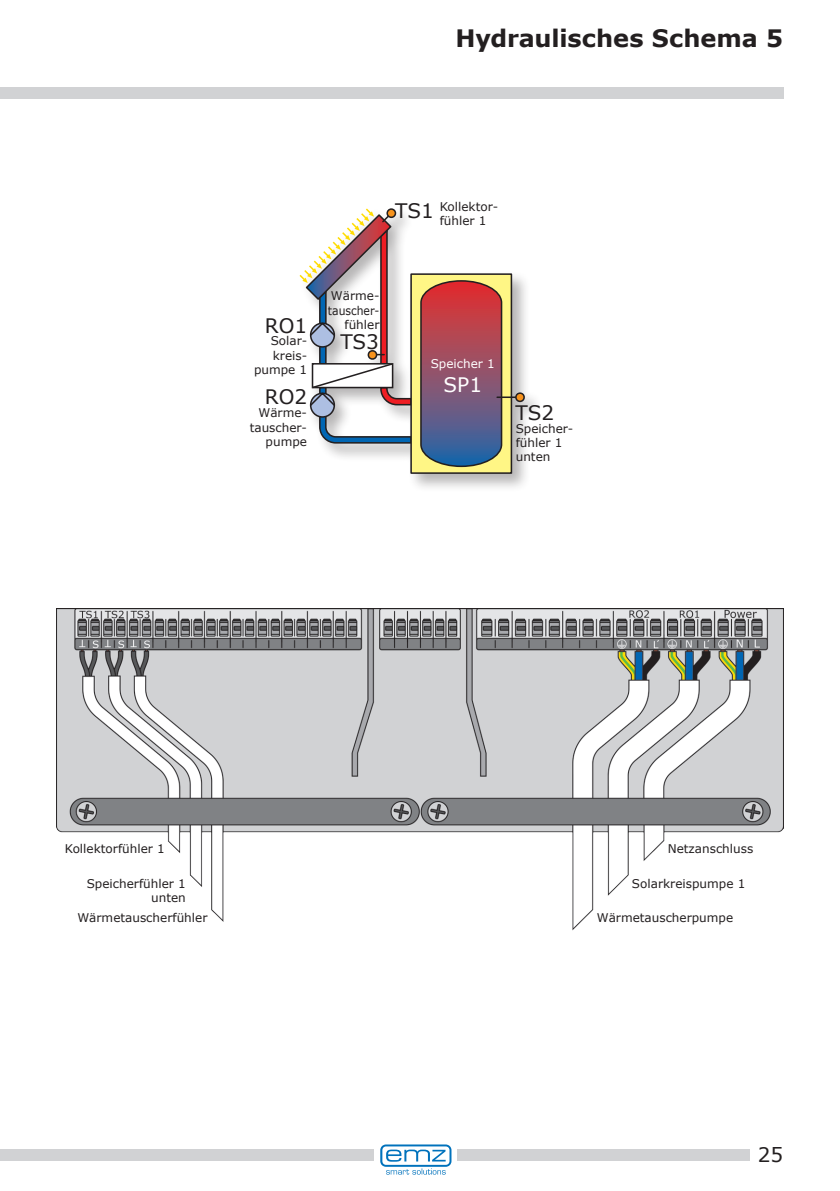
<style>
.page{position:relative;width:840px;height:1191px;background:#fff}
.page>*{position:absolute;margin:0;border:0;box-sizing:border-box;transform-origin:0 0}
.KopfschemataRechts{font:700 24px "Verdana";letter-spacing:-.005em;color:#231f20}
.t1{font:20px "Verdana";color:#231f20}
.t2{font:20px "Verdana";color:#fff}
.t3{font:12px/14.4px "Verdana";color:#231f20;text-align:right}
.t4{font:12px "Verdana";color:#fff}
</style>
<div class="page">
<div style="left:0;top:1149px;width:373px;height:12px;background:#d1d2d4"></div>
<div style="left:457px;top:1149px;width:292px;height:12px;background:#d1d2d4"></div>
<div style="left:0;top:87px;width:782px;height:12px;background:#d1d2d4"></div>
<svg style="left:380px;top:1144px;width:71px;height:30px"></svg>
<img style="left:57px;top:608px;width:725px;height:323px">
<div style="left:298px;top:206px;width:244px;height:287px;background:#231f20;opacity:.33"></div>
<svg style="left:299px;top:208px;width:227px;height:266px"></svg>
<p class="KopfschemataRechts" style="left:455px;top:22px;width:329px">Hydraulisches Schema 5</p>
<p class="t1" style="left:395px;top:197px;width:40px">TS1</p>
<p class="t3" style="left:439px;top:199px;width:60px;text-align:left">Kollektor&shy;fühler 1</p>
<p class="t1" style="left:265px;top:312px;width:44px">RO1</p>
<p class="t3" style="left:254px;top:333px;width:55px">Solar&shy;kreis&shy;pumpe 1</p>
<p class="t1" style="left:265px;top:383px;width:44px">RO2</p>
<p class="t3" style="left:249px;top:405px;width:59px">Wärme&shy;tauscher&shy;pumpe</p>
<p class="t3" style="left:328px;top:289px;width:53px">Wärme&shy;tauscher&shy;fühler</p>
<p class="t1" style="left:340px;top:327px;width:40px">TS3</p>
<p class="t4" style="left:430px;top:355px;width:66px">Speicher 1</p>
<p class="t2" style="left:443px;top:371px;width:40px">SP1</p>
<p class="t1" style="left:515px;top:398px;width:40px">TS2</p>
<p class="t3" style="left:515px;top:421px;width:59px;text-align:left">Speicher&shy;fühler 1 unten</p>
<p class="t3" style="left:65px;top:841px;width:101px">Kollektorfühler 1</p>
<p class="t3" style="left:667px;top:841px;width:87px">Netzanschluss</p>
<p class="t3" style="left:87px;top:876px;width:101px">Speicherfühler 1 unten</p>
<p class="t3" style="left:631px;top:876px;width:115px">Solarkreispumpe 1</p>
<p class="t3" style="left:77px;top:910px;width:131px">Wärmetauscherfühler</p>
<p class="t3" style="left:596px;top:910px;width:138px">Wärmetauscherpumpe</p>
<h2 class="t1" style="left:757px;top:1141px;width:27px">25</h2>
</div>
